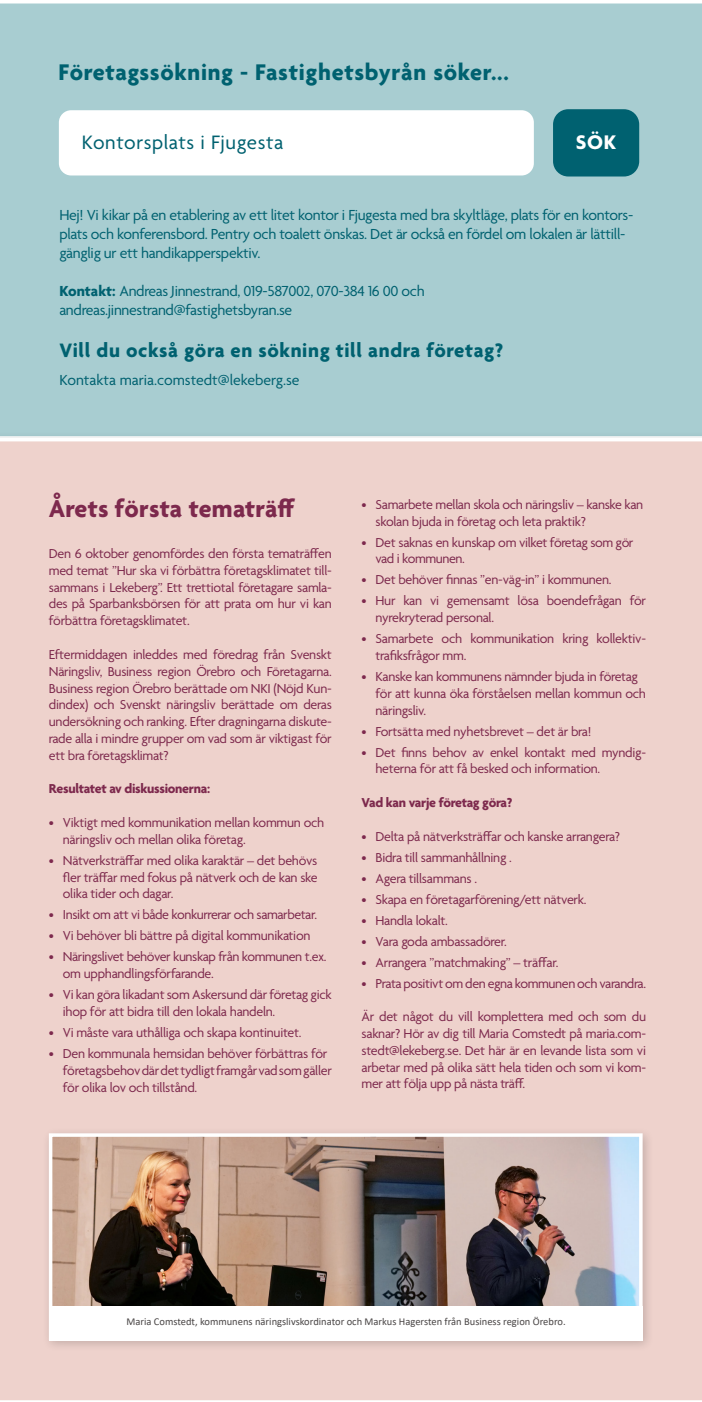
<style>
.page{position:relative;width:702px;height:1402px;background:#fff}
.page>*{position:absolute;margin:0;border:0;box-sizing:border-box;transform-origin:0 0}
.t1{font:700 26.25px "Agenda";letter-spacing:.01em;color:#7d294d}
.t2{font:700 24.5px "Agenda";letter-spacing:.03em;color:#006170}
.t3{font:700 21.35px "Agenda";color:#fff}
.t4{font:700 21px "Agenda";letter-spacing:.03em;color:#006170}
.t5{font:21px "Agenda";letter-spacing:.03em;color:#006170}
.t6{font:15.75px/18.9px "Agenda";letter-spacing:-.02em;color:#006170}
.t7{font:15.75px "Agenda";color:#006170}
.t8{font:14px/16.8px "Agenda";letter-spacing:-.02em;color:#7d294d}
.t9{font:700 14px "Agenda";letter-spacing:-.02em;color:#7d294d}
.t10{font:10.5px "Calibri";color:#494545}
.s1{font-weight:700}
</style>
<div class="page">
<div style="left:0;top:3px;width:702px;height:428px;background:#a8cdd1"></div>
<div style="left:59px;top:110px;width:475px;height:65px;background:#fff;border-radius:12px"></div>
<div style="left:553px;top:109px;width:86px;height:67px;background:#006170;border-radius:15px"></div>
<div style="left:0;top:441px;width:702px;height:960px;background:#eed2cc"></div>
<div style="left:42px;top:1126px;width:613px;height:226px;background:#000;opacity:.18"></div>
<img style="left:54px;top:1138px;width:583px;height:168px">
<div style="left:49px;top:1133px;width:593px;height:207px;border:4px solid #fff"></div>
<div style="left:49px;top:1306px;width:593px;height:34px;background:#fff"></div>
<p class="t2" style="left:59px;top:59px;width:452px">Företagssökning - Fastighetsbyrån söker...</p>
<p class="t5" style="left:82px;top:131px;width:203px">Kontorsplats i Fjugesta</p>
<p class="t3" style="left:576px;top:130px;width:42px">SÖK</p>
<p class="t6" style="left:59px;top:207px;width:575px">Hej! Vi kikar på en etablering av ett litet kontor i Fjugesta med bra skyltläge, plats för en kontors&shy;plats och konferensbord. Pentry och toalett önskas. Det är också en fördel om lokalen är lättill&shy;gänglig ur ett handikapperspektiv.</p>
<p class="t6" style="left:59px;top:282px;width:367px"><span class="s1">Kontakt:</span> Andreas Jinnestrand, 019-587002, 070-384 16 00 och andreas.jinnestrand@fastighetsbyran.se</p>
<p class="t4" style="left:59px;top:339px;width:445px">Vill du också göra en sökning till andra företag?</p>
<p class="t7" style="left:59px;top:371px;width:242px">Kontakta maria.comstedt@lekeberg.se</p>
<p class="t1" style="left:49px;top:494px;width:248px">Årets första tematräff</p>
<p class="t8" style="left:375px;top:497px;width:269px;text-indent:-14px">• Samarbete mellan skola och näringsliv – kanske kan skolan bjuda in företag och leta praktik?</p>
<p class="t8" style="left:375px;top:534px;width:259px;text-indent:-14px">• Det saknas en kunskap om vilket företag som gör vad i kommunen.</p>
<p class="t8" style="left:361px;top:572px;width:252px">• Det behöver finnas ”en-väg-in” i kommunen.</p>
<p class="t8" style="left:375px;top:593px;width:272px;text-indent:-14px">• Hur kan vi gemensamt lösa boendefrågan för nyrekryterad personal.</p>
<p class="t8" style="left:375px;top:631px;width:272px;text-indent:-14px">• Samarbete och kommunikation kring kollektiv&shy;trafiksfrågor mm.</p>
<p class="t8" style="left:375px;top:669px;width:272px;text-indent:-14px">• Kanske kan kommunens nämnder bjuda in företag för att kunna öka förståelsen mellan kommun och näringsliv.</p>
<p class="t8" style="left:361px;top:723px;width:231px">• Fortsätta med nyhetsbrevet – det är bra!</p>
<p class="t8" style="left:375px;top:744px;width:272px;text-indent:-14px">• Det finns behov av enkel kontakt med myndig&shy;heterna för att få besked och information.</p>
<p class="t9" style="left:361px;top:795px;width:152px">Vad kan varje företag göra?</p>
<p class="t8" style="left:361px;top:828px;width:260px">• Delta på nätverksträffar och kanske arrangera?</p>
<p class="t8" style="left:361px;top:849px;width:152px">• Bidra till sammanhållning .</p>
<p class="t8" style="left:361px;top:870px;width:117px">• Agera tillsammans .</p>
<p class="t8" style="left:361px;top:891px;width:227px">• Skapa en företagarförening/ett nätverk.</p>
<p class="t8" style="left:361px;top:912px;width:88px">• Handla lokalt.</p>
<p class="t8" style="left:361px;top:933px;width:147px">• Vara goda ambassadörer.</p>
<p class="t8" style="left:361px;top:954px;width:198px">• Arrangera ”matchmaking” – träffar.</p>
<p class="t8" style="left:361px;top:975px;width:286px">• Prata positivt om den egna kommunen och varandra.</p>
<p class="t8" style="left:361px;top:1009px;width:286px;text-align:justify">Är det något du vill komplettera med och som du saknar? Hör av dig till Maria Comstedt på maria.com&shy;stedt@lekeberg.se. Det här är en levande lista som vi arbetar med på olika sätt hela tiden och som vi kom&shy;mer att följa upp på nästa träff.</p>
<p class="t8" style="left:49px;top:546px;width:284px;text-align:justify">Den 6 oktober genomfördes den första tematräffen med temat ”Hur ska vi förbättra företagsklimatet till&shy;sammans i Lekeberg”. Ett trettiotal företagare samla&shy;des på Sparbanksbörsen för att prata om hur vi kan förbättra företagsklimatet.</p>
<p class="t8" style="left:49px;top:647px;width:284px;text-align:justify">Eftermiddagen inleddes med föredrag från Svenskt Näringsliv, Business region Örebro och Företagarna.<br>Business region Örebro berättade om NKI (Nöjd Kun&shy;dindex) och Svenskt näringsliv berättade om deras undersökning och ranking. Efter dragningarna diskute&shy;rade alla i mindre grupper om vad som är viktigast för ett bra företagsklimat?</p>
<p class="t9" style="left:49px;top:781px;width:163px">Resultatet av diskussionerna:</p>
<p class="t8" style="left:63px;top:815px;width:263px;text-indent:-14px">• Viktigt med kommunikation mellan kommun och näringsliv och mellan olika företag.</p>
<p class="t8" style="left:63px;top:853px;width:256px;text-align:justify;text-indent:-14px">• Nätverksträffar med olika karaktär – det behövs fler träffar med fokus på nätverk och de kan ske olika tider och dagar.</p>
<p class="t8" style="left:49px;top:907px;width:270px">• Insikt om att vi både konkurrerar och samarbetar.</p>
<p class="t8" style="left:49px;top:928px;width:263px">• Vi behöver bli bättre på digital kommunikation</p>
<p class="t8" style="left:63px;top:949px;width:265px;text-indent:-14px">• Näringslivet behöver kunskap från kommunen t.ex. om upphandlingsförfarande.</p>
<p class="t8" style="left:63px;top:987px;width:270px;text-indent:-14px">• Vi kan göra likadant som Askersund där företag gick ihop för att bidra till den lokala handeln.</p>
<p class="t8" style="left:49px;top:1025px;width:254px">• Vi måste vara uthålliga och skapa kontinuitet.</p>
<p class="t8" style="left:63px;top:1046px;width:270px;text-indent:-14px">• Den kommunala hemsidan behöver förbättras för företagsbehov där det tydligt framgår vad som gäller för olika lov och tillstånd.</p>
<p class="t10" style="left:126px;top:1314px;width:441px">Maria Comstedt, kommunens näringslivskordinator och Markus Hagersten från Business region Örebro.</p>
</div>
